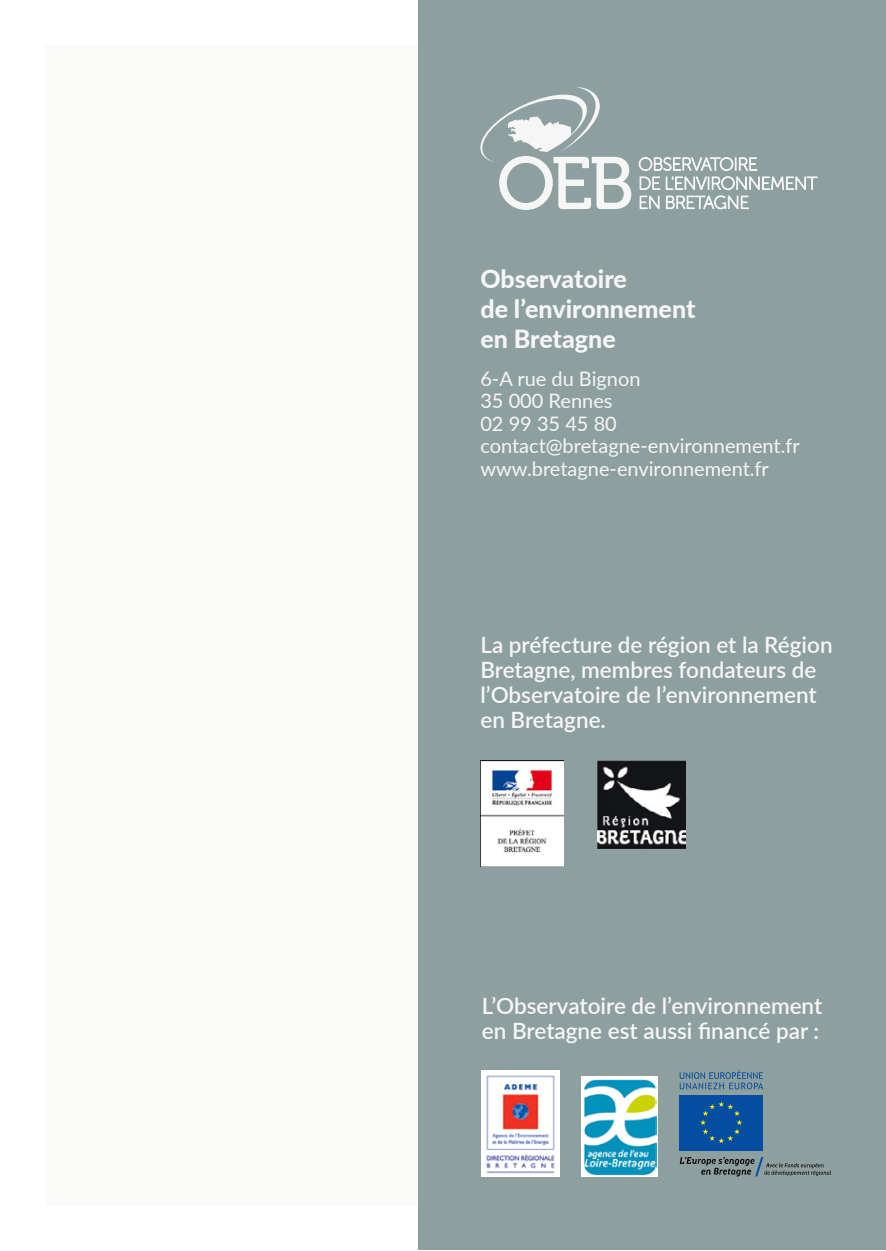
<style>
.page{position:relative;width:886px;height:1251px;background:#fff}
.page>*{position:absolute;margin:0;border:0;box-sizing:border-box;transform-origin:0 0}
.t1{font:800 25px/30px "Lato";color:#f6f6f6}
.t2{font:600 22.5px/25px "Lato";color:#f6f6f6}
.t3{font:20px/22.5px "Lato";color:#f6f6f6}
</style>
<div class="page">
<div style="left:45px;top:45px;width:796px;height:1161px;background:#fafaf9"></div>
<div style="left:419px;top:1px;width:467px;height:1249px;background:#8d9f9f"></div>
<svg style="left:639px;top:157px;width:178px;height:52px"></svg>
<svg style="left:480px;top:87px;width:151px;height:123px"></svg>
<img style="left:597px;top:760px;width:88px;height:88px">
<img style="left:480px;top:760px;width:83px;height:106px">
<img style="left:482px;top:1070px;width:78px;height:106px">
<svg style="left:581px;top:1076px;width:77px;height:100px"></svg>
<img style="left:583px;top:1078px;width:73px;height:97px">
<svg style="left:680px;top:1070px;width:83px;height:19px"></svg>
<svg style="left:680px;top:1157px;width:151px;height:19px"></svg>
<div style="left:680px;top:1095px;width:83px;height:55px;background:#034ea2"></div>
<svg style="left:700px;top:1101px;width:42px;height:42px"></svg>
<p class="t1" style="left:480px;top:262px;width:217px">Observatoire<br>de l’environnement en Bretagne</p>
<p class="t3" style="left:480px;top:366px;width:321px">6-A rue du Bignon<br>35 000 Rennes<br>02 99 35 45 80 contact@bretagne-environnement.fr www.bretagne-environnement.fr</p>
<p class="t2" style="left:480px;top:631px;width:354px">La préfecture de région et la Région<br>Bretagne, membres fondateurs de l’Observatoire de l’environnement en Bretagne.</p>
<p class="t2" style="left:482px;top:992px;width:342px">L’Observatoire de l’environnement en Bretagne est aussi financé par :</p>
</div>
